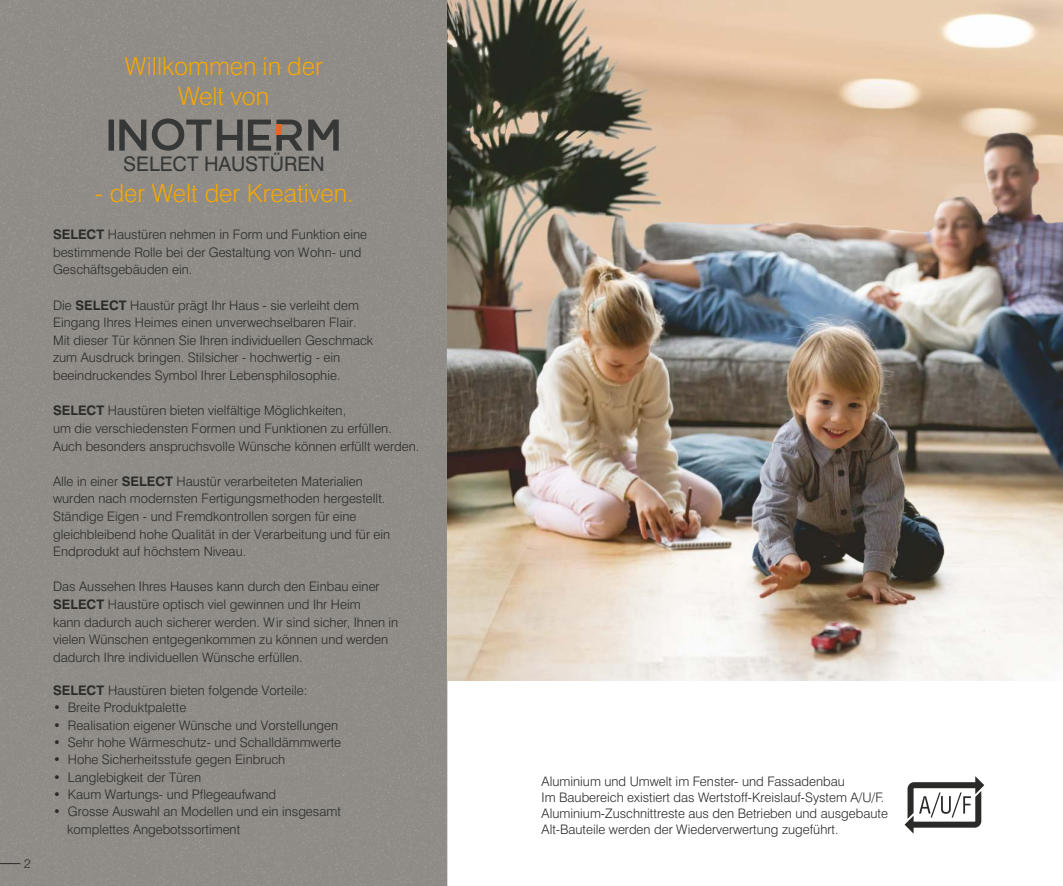
<style>
.page{position:relative;width:1063px;height:886px;background:#fff}
.page>*{position:absolute;margin:0;border:0;box-sizing:border-box;transform-origin:0 0}
.t1{font:300 25px/30px "Swiss 721 BT";color:#f3a706;text-align:center}
.t2{font:20.12px "Swiss 721 BT";color:#363838}
.t3{font:300 13.12px/17.6px "Swiss 721 BT";color:#2a2b28}
.t4{font:300 12.5px "Swiss 721 BT";color:#2a2b28}
.s1{font-weight:700}
</style>
<div class="page">
<div style="left:0;top:0;width:447px;height:886px;background:#8f8b86"></div>
<img style="left:447px;top:0;width:616px;height:680px">
<svg style="left:0;top:863px;width:20px;height:1px"></svg>
<svg style="left:905px;top:776px;width:79px;height:58px"></svg>
<svg style="left:109px;top:118px;width:230px;height:33px;background:#6a6966"></svg>
<div style="left:276px;top:124px;width:6px;height:11px;background:#e6642a"></div>
<p class="t4" style="left:24px;top:858px;width:8px">2</p>
<p class="t1" style="left:125px;top:54px;width:199px">Willkommen in der<br>Welt von</p>
<p class="t2" style="left:123px;top:156px;width:203px">SELECT HAUSTÜREN</p>
<p class="t1" style="left:95px;top:180px;width:261px">- der Welt der Kreativen.</p>
<p class="t3" style="left:53px;top:227px;width:316px"><span class="s1">SELECT</span> Haustüren nehmen in Form und Funktion eine bestimmende Rolle bei der Gestaltung von Wohn- und<br>Geschäftsgebäuden ein.</p>
<p class="t3" style="left:53px;top:297px;width:322px">Die <span class="s1">SELECT</span> Haustür prägt Ihr Haus - sie verleiht dem Eingang Ihres Heimes einen unverwechselbaren Flair.<br>Mit dieser Tür können Sie Ihren individuellen Geschmack zum Ausdruck bringen. Stilsicher - hochwertig - ein beeindruckendes Symbol Ihrer Lebensphilosophie.</p>
<p class="t3" style="left:53px;top:403px;width:368px"><span class="s1">SELECT</span> Haustüren bieten vielfältige Möglichkeiten,<br>um die verschiedensten Formen und Funktionen zu erfüllen.<br>Auch besonders anspruchsvolle Wünsche können erfüllt werden.</p>
<p class="t3" style="left:53px;top:473px;width:339px">Alle in einer <span class="s1">SELECT</span> Haustür verarbeiteten Materialien wurden nach modernsten Fertigungsmethoden hergestellt.<br>Ständige Eigen - und Fremdkontrollen sorgen für eine gleichbleibend hohe Qualität in der Verarbeitung und für ein Endprodukt auf höchstem Niveau.</p>
<p class="t3" style="left:53px;top:579px;width:347px">Das Aussehen Ihres Hauses kann durch den Einbau einer <span class="s1">SELECT</span> Haustüre optisch viel gewinnen und Ihr Heim<br>kann dadurch auch sicherer werden. Wir sind sicher, Ihnen in vielen Wünschen entgegenkommen zu können und werden dadurch Ihre individuellen Wünsche erfüllen.</p>
<p class="t3" style="left:53px;top:683px;width:256px"><span class="s1">SELECT</span> Haustüren bieten folgende Vorteile:</p>
<p class="t3" style="left:53px;top:700px;width:135px">• Breite Produktpalette</p>
<p class="t3" style="left:53px;top:717px;width:287px">• Realisation eigener Wünsche und Vorstellungen</p>
<p class="t3" style="left:53px;top:735px;width:290px">• Sehr hohe Wärmeschutz- und Schalldämmwerte</p>
<p class="t3" style="left:53px;top:752px;width:234px">• Hohe Sicherheitsstufe gegen Einbruch</p>
<p class="t3" style="left:53px;top:769px;width:150px">• Langlebigkeit der Türen</p>
<p class="t3" style="left:53px;top:787px;width:224px">• Kaum Wartungs- und Pflegeaufwand</p>
<p class="t3" style="left:67px;top:804px;width:275px;text-indent:-14px">• Grosse Auswahl an Modellen und ein insgesamt komplettes Angebotssortiment</p>
<p class="t3" style="left:542px;top:775px;width:348px;line-height:15.8px">Aluminium und Umwelt im Fenster- und Fassadenbau<br>Im Baubereich existiert das Wertstoff-Kreislauf-System A/U/F.<br>Aluminium-Zuschnittreste aus den Betrieben und ausgebaute Alt-Bauteile werden der Wiederverwertung zugeführt.</p>
</div>
